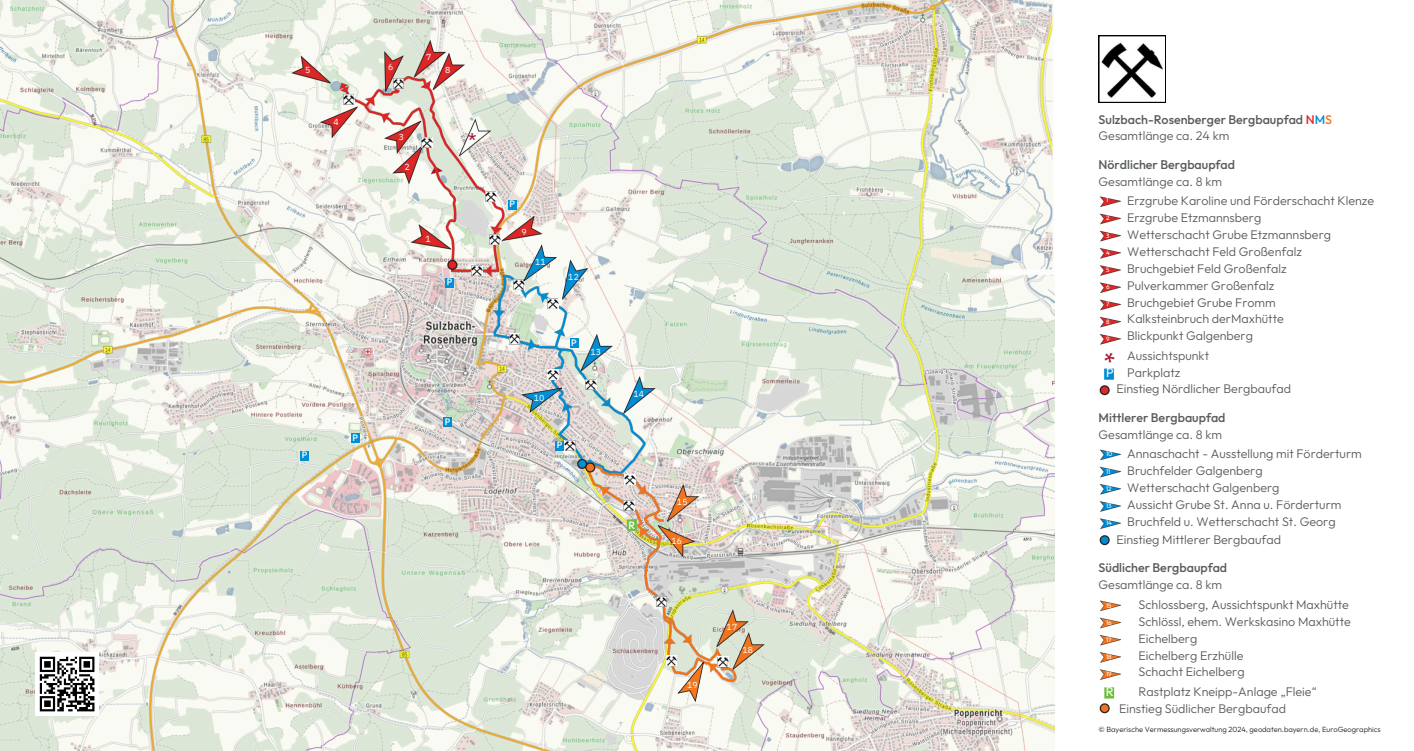
<style>
.page{position:relative;width:1414px;height:751px;background:#fff}
.page>*{position:absolute;margin:0;border:0;box-sizing:border-box;transform-origin:0 0}
.t1{font:20px "IBM Plex Sans";color:#a9142d}
.t2{font:300 12.5px/16.9px "Outfit";color:#575b5c}
.t3{font:500 12.5px/16.9px "Outfit";color:#575b5c}
.t4{font:12.5px "Outfit";color:#fff}
.t5{font:500 10.62px "Outfit";color:#fff}
.t6{font:500 9.25px "Outfit";color:#fff}
.t7{font:8.75px "IBM Plex Sans";letter-spacing:.015em;color:#fff}
.t8{font:300 7.5px "Outfit";color:#231f20}
.t9{font:6.25px "Outfit";color:#fff}
.s1{color:#de2828}
.s2{color:#008fd5}
.s3{color:#f47720}
.s4{font-weight:300}
</style>
<div class="page">
<svg style="left:1098px;top:35px;width:68px;height:68px"></svg>
<img style="left:1102px;top:39px;width:61px;height:61px">
<img style="left:1099px;top:600px;width:22px;height:114px">
<img style="left:1099px;top:196px;width:22px;height:200px">
<img style="left:1099px;top:449px;width:22px;height:97px">
<img style="left:0;top:0;width:1054px;height:751px">
<img style="left:285px;top:33px;width:486px;height:656px">
<svg style="left:343px;top:14px;width:15px;height:723px"></svg>
<svg style="left:393px;top:78px;width:11px;height:11px"></svg>
<svg style="left:421px;top:137px;width:11px;height:11px"></svg>
<svg style="left:485px;top:191px;width:11px;height:11px"></svg>
<svg style="left:489px;top:235px;width:11px;height:10px"></svg>
<svg style="left:471px;top:265px;width:11px;height:11px"></svg>
<svg style="left:547px;top:299px;width:11px;height:10px"></svg>
<svg style="left:509px;top:334px;width:11px;height:10px"></svg>
<svg style="left:547px;top:370px;width:11px;height:10px"></svg>
<svg style="left:585px;top:379px;width:11px;height:11px"></svg>
<svg style="left:565px;top:440px;width:10px;height:11px"></svg>
<svg style="left:625px;top:474px;width:11px;height:11px"></svg>
<svg style="left:623px;top:500px;width:11px;height:11px"></svg>
<svg style="left:656px;top:596px;width:11px;height:11px"></svg>
<svg style="left:521px;top:388px;width:41px;height:25px"></svg>
<svg style="left:513px;top:244px;width:44px;height:46px"></svg>
<svg style="left:666px;top:655px;width:38px;height:47px"></svg>
<svg style="left:712px;top:14px;width:16px;height:723px"></svg>
<div style="left:570px;top:339px;width:8px;height:9px;background:#008fd5"></div>
<div style="left:444px;top:418px;width:8px;height:9px;background:#008fd5"></div>
<div style="left:351px;top:434px;width:8px;height:9px;background:#008fd5"></div>
<div style="left:300px;top:451px;width:9px;height:10px;background:#008fd5"></div>
<div style="left:555px;top:441px;width:9px;height:9px;background:#008fd5"></div>
<div style="left:508px;top:200px;width:8px;height:9px;background:#008fd5"></div>
<div style="left:445px;top:278px;width:9px;height:9px;background:#008fd5"></div>
<svg style="left:35px;top:652px;width:64px;height:64px"></svg>
<svg style="left:40px;top:657px;width:54px;height:54px"></svg>
<svg style="left:405px;top:164px;width:4px;height:6px"></svg>
<p class="t7" style="left:305px;top:63px;width:7px">5</p>
<p class="t7" style="left:334px;top:115px;width:7px">4</p>
<p class="t7" style="left:388px;top:60px;width:7px">6</p>
<p class="t7" style="left:426px;top:50px;width:7px">7</p>
<p class="t7" style="left:445px;top:63px;width:7px">8</p>
<p class="t7" style="left:399px;top:130px;width:7px">3</p>
<h1 class="t1" style="left:468px;top:126px;width:10px">*</h1>
<p class="t7" style="left:425px;top:232px;width:7px">1</p>
<p class="t6" style="left:447px;top:276px;width:7px">P</p>
<p class="t6" style="left:302px;top:449px;width:7px">P</p>
<p class="t6" style="left:352px;top:431px;width:7px">P</p>
<p class="t6" style="left:445px;top:415px;width:7px">P</p>
<p class="t6" style="left:509px;top:198px;width:7px">P</p>
<p class="t7" style="left:521px;top:225px;width:7px">9</p>
<p class="t7" style="left:535px;top:255px;width:12px">11</p>
<p class="t7" style="left:568px;top:270px;width:12px">12</p>
<p class="t6" style="left:571px;top:336px;width:7px">P</p>
<p class="t7" style="left:591px;top:345px;width:12px">13</p>
<p class="t7" style="left:534px;top:391px;width:12px">10</p>
<p class="t6" style="left:557px;top:439px;width:7px">P</p>
<p class="t7" style="left:633px;top:387px;width:12px">14</p>
<p class="t5" style="left:628px;top:518px;width:8px">R</p>
<p class="t7" style="left:677px;top:495px;width:12px">15</p>
<p class="t7" style="left:671px;top:534px;width:12px">16</p>
<p class="t7" style="left:687px;top:679px;width:12px">19</p>
<p class="t7" style="left:727px;top:621px;width:12px">17</p>
<p class="t7" style="left:742px;top:644px;width:12px">18</p>
<p class="t3" style="left:1098px;top:111px;width:235px">Sulzbach-Rosenberger Bergbaupfad <span class="s1">N</span><span class="s2">M</span><span class="s3">S<br></span><span class="s4">Gesamtlänge ca. 24 km</span></p>
<p class="t3" style="left:1098px;top:157px;width:138px">Nördlicher Bergbaupfad</p>
<p class="t2" style="left:1098px;top:173px;width:125px">Gesamtlänge ca. 8 km</p>
<p class="t2" style="left:1127px;top:193px;width:249px">Erzgrube Karoline und Förderschacht Klenze<br>Erzgrube Etzmannsberg<br>Wetterschacht Grube Etzmannsberg<br>Wetterschacht Feld Großenfalz<br>Bruchgebiet Feld Großenfalz<br>Pulverkammer Großenfalz<br>Bruchgebiet Grube Fromm<br>Kalksteinbruch derMaxhütte<br>Blickpunkt Galgenberg</p>
<p class="t2" style="left:1103px;top:348px;width:107px;line-height:16.2px;text-indent:24px">Aussichtspunkt <sup>*</sup> Parkplatz</p>
<p class="t2" style="left:1116px;top:381px;width:176px">Einstieg Nördlicher Bergbaufad</p>
<p class="t3" style="left:1098px;top:410px;width:128px">Mittlerer Bergbaupfad</p>
<p class="t2" style="left:1098px;top:426px;width:125px">Gesamtlänge ca. 8 km</p>
<p class="t9" style="left:1106px;top:450px;width:8px">10</p>
<p class="t9" style="left:1106px;top:467px;width:6px">11</p>
<p class="t9" style="left:1106px;top:484px;width:7px">12</p>
<p class="t9" style="left:1106px;top:502px;width:7px">13</p>
<p class="t9" style="left:1106px;top:519px;width:7px">14</p>
<p class="t9" style="left:1106px;top:196px;width:4px">1</p>
<p class="t9" style="left:1106px;top:214px;width:5px">2</p>
<p class="t9" style="left:1106px;top:231px;width:5px">3</p>
<p class="t9" style="left:1106px;top:249px;width:5px">4</p>
<p class="t9" style="left:1106px;top:266px;width:5px">5</p>
<p class="t9" style="left:1106px;top:283px;width:5px">6</p>
<p class="t9" style="left:1106px;top:300px;width:5px">7</p>
<p class="t9" style="left:1106px;top:318px;width:5px">8</p>
<p class="t9" style="left:1106px;top:335px;width:5px">9</p>
<p class="t4" style="left:1106px;top:365px;width:9px">P</p>
<p class="t2" style="left:1127px;top:446px;width:236px">Annaschacht - Ausstellung mit Förderturm Bruchfelder Galgenberg<br>Wetterschacht Galgenberg<br>Aussicht Grube St. Anna u. Förderturm Bruchfeld u. Wetterschacht St. Georg</p>
<p class="t2" style="left:1116px;top:531px;width:166px">Einstieg Mittlerer Bergbaufad</p>
<p class="t3" style="left:1098px;top:560px;width:130px">Südlicher Bergbaupfad</p>
<p class="t2" style="left:1098px;top:577px;width:125px">Gesamtlänge ca. 8 km</p>
<p class="t2" style="left:1138px;top:596px;width:214px">Schlossberg, Aussichtspunkt Maxhütte<br>Schlössl, ehem. Werkskasino Maxhütte<br>Eichelberg<br>Eichelberg Erzhülle<br>Schacht Eichelberg</p>
<p class="t2" style="left:1119px;top:683px;width:199px;text-indent:20px">Rastplatz Kneipp-Anlage „Fleie“<br>Einstieg Südlicher Bergbaufad</p>
<p class="t9" style="left:1106px;top:601px;width:7px">15</p>
<p class="t9" style="left:1106px;top:618px;width:7px">16</p>
<p class="t9" style="left:1106px;top:636px;width:7px">17</p>
<p class="t9" style="left:1106px;top:653px;width:7px">18</p>
<p class="t9" style="left:1106px;top:670px;width:7px">19</p>
<p class="t4" style="left:1106px;top:684px;width:9px">R</p>
<p class="t8" style="left:1098px;top:725px;width:283px">© Bayerische Vermessungsverwaltung 2024, geodaten.bayern.de, EuroGeographics</p>
</div>
